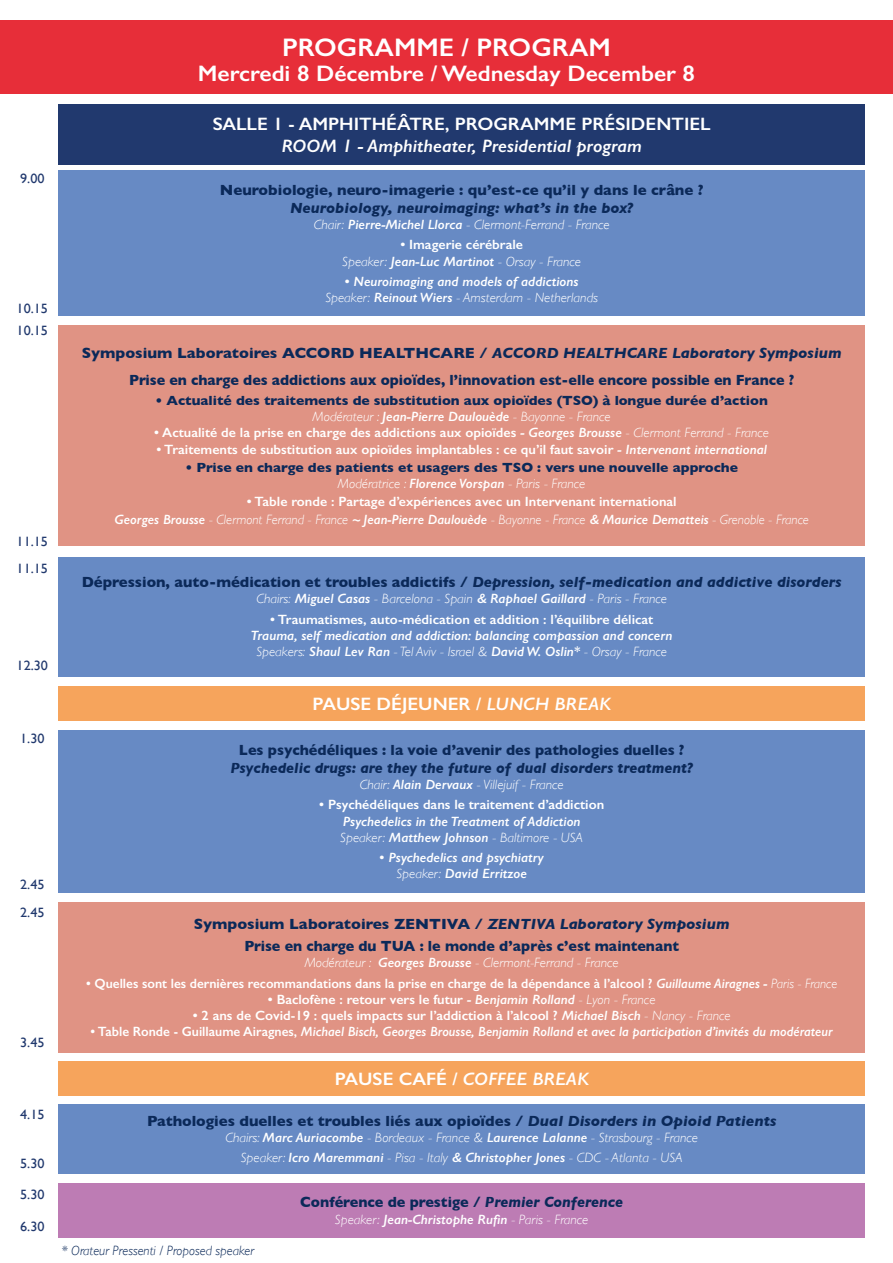
<style>
.page{position:relative;width:893px;height:1263px;background:#fff}
.page>*{position:absolute;margin:0;border:0;box-sizing:border-box;transform-origin:0 0}
.t1{font:600 25.5px "Gill Sans";color:#fff;scale:1.05 1}
.t2{font:600 22.5px "Gill Sans";color:#fff;scale:1.05 1}
.t3{font:600 18px "Gill Sans";color:#fff;scale:1.05 1}
.t4{font:italic 600 18px "Gill Sans";color:#fff;scale:1.05 1}
.t5{font:700 15px/26.5px "Gill Sans";color:#0b2959;text-align:center}
.t6{font:italic 700 15px "Gill Sans";color:#0b2959}
.t7{font:700 15px "Gill Sans";color:#0b2959;scale:.96 1}
.t8{font:italic 700 15px "Gill Sans";color:#0b2959;scale:.96 1}
.t9{font:600 13.5px/18px "Gill Sans";color:#fff;text-align:center}
.t10{font:italic 600 13.5px/16.2px "Gill Sans";color:#fff;text-align:center}
.t11{font:italic 300 13.5px/16.2px "Gill Sans";color:#fff;text-align:center}
.t12{font:700 13.5px/16.2px "Gill Sans";color:#0b2959;text-align:center}
.t13{font:13.5px "Gill Sans";color:#21396e;scale:1.05 1}
.t14{font:italic 300 13.5px "Gill Sans";color:#0b2959}
.s1{font-weight:600}
.s2{font-weight:600;font-style:normal}
.s3{font-style:normal}
.s4{font-weight:300}
.s5{font-style:italic}
.s6{font-weight:300;font-style:italic;color:#fff}
.s7{font-weight:600;font-style:italic;color:#fff}
.s8{font-weight:300;font-style:italic}
</style>
<div class="page">
<div style="left:0;top:20px;width:893px;height:74px;background:#e72e39"></div>
<div style="left:58px;top:557px;width:807px;height:119px;background:#678ac4"></div>
<div style="left:58px;top:326px;width:807px;height:220px;background:#e09384"></div>
<div style="left:58px;top:902px;width:807px;height:151px;background:#e09384"></div>
<div style="left:58px;top:171px;width:807px;height:145px;background:#678ac4"></div>
<div style="left:58px;top:730px;width:807px;height:162px;background:#678ac4"></div>
<div style="left:58px;top:1061px;width:807px;height:34px;background:#f6a45c"></div>
<div style="left:58px;top:686px;width:807px;height:35px;background:#f6a45c"></div>
<div style="left:58px;top:104px;width:807px;height:61px;background:#21396e"></div>
<div style="left:58px;top:1183px;width:807px;height:54px;background:#bd7cb4"></div>
<div style="left:58px;top:1104px;width:807px;height:69px;background:#678ac4"></div>
<p class="t13" style="left:20px;top:171px;width:25px">9.00</p>
<p class="t13" style="left:17px;top:300px;width:31px">10.15</p>
<p class="t13" style="left:17px;top:323px;width:31px">10.15</p>
<p class="t13" style="left:17px;top:533px;width:31px">11.15</p>
<p class="t13" style="left:17px;top:560px;width:31px">11.15</p>
<p class="t13" style="left:17px;top:657px;width:31px">12.30</p>
<p class="t13" style="left:20px;top:731px;width:25px">1.30</p>
<p class="t13" style="left:20px;top:876px;width:25px">2.45</p>
<p class="t13" style="left:20px;top:905px;width:25px">2.45</p>
<p class="t13" style="left:20px;top:1034px;width:25px">3.45</p>
<p class="t13" style="left:20px;top:1107px;width:25px">4.15</p>
<p class="t13" style="left:20px;top:1155px;width:25px">5.30</p>
<p class="t13" style="left:20px;top:1186px;width:25px">5.30</p>
<p class="t13" style="left:20px;top:1218px;width:25px">6.30</p>
<h1 class="t1" style="left:282px;top:32px;width:314px">PROGRAMME / PROGRAM</h1>
<h2 class="t2" style="left:198px;top:60px;width:475px">Mercredi 8 Décembre / Wednesday December 8</h2>
<h3 class="t3" style="left:213px;top:113px;width:476px">SALLE 1 - AMPHITHÉÂTRE, PROGRAMME PRÉSIDENTIEL</h3>
<h3 class="t4" style="left:281px;top:135px;width:345px">ROOM 1 - Amphitheater, Presidential program</h3>
<p class="t5" style="left:220px;top:176px;width:485px">Neurobiologie, neuro-imagerie : qu’est-ce qu’il y dans le crâne ?</p>
<p class="t6" style="left:290px;top:199px;width:345px">Neurobiology, neuroimaging: what’s in the box?</p>
<p class="t11" style="left:314px;top:216px;width:297px">Chair: <span class="s1">Pierre-Michel Llorca</span> - Clermont-Ferrand - France</p>
<p class="t11" style="left:342px;top:237px;width:240px"><span class="s2">• Imagerie cérébrale<br></span>Speaker: <span class="s1">Jean-Luc Martinot</span> - Orsay - France</p>
<p class="t10" style="left:325px;top:273px;width:274px"><span class="s3">•</span> Neuroimaging and models of addictions<br><span class="s4">Speaker:</span> Reinout Wiers <span class="s4">- Amsterdam - Netherlands</span></p>
<p class="t5" style="left:82px;top:339px;width:761px">Symposium Laboratoires ACCORD HEALTHCARE / <span class="s5">ACCORD HEALTHCARE Laboratory Symposium<br></span>Prise en charge des addictions aux opioïdes, l’innovation est-elle encore possible en France ?</p>
<p class="t12" style="left:155px;top:392px;width:614px">• Actualité des traitements de substitution aux opioïdes (TSO) à longue durée d’action<br><span class="s6">Modérateur :</span> <span class="s7">Jean-Pierre Daulouède</span> <span class="s6">- Bayonne - France</span></p>
<p class="t9" style="left:154px;top:424px;width:616px">• Actualité de la prise en charge des addictions aux opioïdes <span class="s5">- Georges Brousse</span> <span class="s8">- Clermont Ferrand - France</span></p>
<p class="t9" style="left:156px;top:440px;width:612px">• Traitements de substitution aux opioïdes implantables : ce qu’il faut savoir <span class="s5">- Intervenant international</span></p>
<p class="t12" style="left:185px;top:459px;width:554px">• Prise en charge des patients et usagers des TSO : vers une nouvelle approche<br><span class="s6">Modératrice :</span> <span class="s7">Florence Vorspan</span> <span class="s6">- Paris - France</span></p>
<p class="t9" style="left:115px;top:492px;width:696px">• Table ronde : Partage d’expériences avec un Intervenant international<br><span class="s5">Georges Brousse</span> <span class="s8">- Clermont Ferrand - France</span> <span class="s5">~ Jean-Pierre Daulouède</span> <span class="s8">- Bayonne - France</span> <span class="s5">&amp; Maurice Dematteis</span> <span class="s8">- Grenoble - France</span></p>
<p class="t6" style="left:82px;top:573px;width:761px"><span class="s3">Dépression, auto-médication et troubles addictifs /</span> Depression, self-medication and addictive disorders</p>
<p class="t11" style="left:256px;top:591px;width:412px">Chairs: <span class="s1">Miguel Casas</span> - Barcelona - Spain <span class="s1">&amp; Raphael Gaillard</span> - Paris - France</p>
<p class="t9" style="left:270px;top:610px;width:385px">• Traumatismes, auto-médication et addition : l’équilibre délicat</p>
<p class="t10" style="left:251px;top:627px;width:423px">Trauma, self medication and addiction: balancing compassion and concern<br><span class="s4">Speakers:</span> Shaul Lev Ran <span class="s4">- Tel Aviv - Israel &amp;</span> David W. Oslin* <span class="s4">- Orsay - France</span></p>
<h3 class="t3" style="left:313px;top:693px;width:286px">PAUSE DÉJEUNER <span class="s5">/ LUNCH BREAK</span></h3>
<p class="t7" style="left:239px;top:738px;width:466px">Les psychédéliques : la voie d’avenir des pathologies duelles ?</p>
<p class="t8" style="left:230px;top:759px;width:483px">Psychedelic drugs: are they the future of dual disorders treatment?</p>
<p class="t11" style="left:360px;top:776px;width:206px">Chair: <span class="s1">Alain Dervaux</span> - Villejuif - France</p>
<p class="t9" style="left:319px;top:796px;width:286px">• Psychédéliques dans le traitement d’addiction</p>
<p class="t10" style="left:340px;top:813px;width:244px;text-align:left">Psychedelics in the Treatment of Addiction<br><span class="s4">Speaker:</span> Matthew Johnson <span class="s4">- Baltimore - USA</span></p>
<p class="t10" style="left:380px;top:849px;width:166px"><span class="s3">•</span> Psychedelics and psychiatry<br><span class="s4">Speaker:</span> David Erritzoe</p>
<p class="t5" style="left:194px;top:912px;width:537px;line-height:22.2px">Symposium Laboratoires ZENTIVA / <span class="s5">ZENTIVA Laboratory Symposium<br></span>Prise en charge du TUA : le monde d’après c’est maintenant</p>
<p class="t11" style="left:305px;top:955px;width:315px">Modérateur : <span class="s1">Georges Brousse</span> - Clermont-Ferrand - France</p>
<p class="t9" style="left:86px;top:974px;width:753px">• Quelles sont les dernières recommandations dans la prise en charge de la dépendance à l’alcool ? <span class="s5">Guillaume Airagnes -</span> <span class="s8">Paris - France</span></p>
<p class="t9" style="left:268px;top:990px;width:389px">• Baclofène : retour vers le futur <span class="s5">- Benjamin Rolland</span> <span class="s8">- Lyon - France</span></p>
<p class="t9" style="left:193px;top:1006px;width:540px">• 2 ans de Covid-19 : quels impacts sur l’addiction à l’alcool ? <span class="s5">Michael Bisch</span> <span class="s8">- Nancy - France</span></p>
<p class="t10" style="left:90px;top:1024px;width:744px"><span class="s3">• Table Ronde - Guillaume Airagnes,</span> Michael Bisch, Georges Brousse, Benjamin Rolland et avec la participation d’invités du modérateur</p>
<h3 class="t4" style="left:335px;top:1067px;width:243px"><span class="s3">PAUSE CAFÉ</span> / COFFEE BREAK</h3>
<p class="t5" style="left:147px;top:1107px;width:631px">Pathologies duelles et troubles liés aux opioïdes / <span class="s5">Dual Disorders in Opioid Patients</span></p>
<p class="t11" style="left:225px;top:1127px;width:474px;line-height:20.4px">Chairs: <span class="s1">Marc Auriacombe</span> - Bordeaux - France &amp; <span class="s1">Laurence Lalanne</span> - Strasbourg - France<br>Speaker: <span class="s1">Icro Maremmani</span> - Pisa - Italy <span class="s1">&amp; Christopher Jones</span> - CDC - Atlanta - USA</p>
<p class="t14" style="left:61px;top:1243px;width:194px">* Orateur Pressenti / Proposed speaker</p>
<p class="t7" style="left:300px;top:1190px;width:338px">Conférence de prestige / <span class="s5">Premier Conference</span></p>
<p class="t11" style="left:335px;top:1211px;width:255px">Speaker: <span class="s1">Jean-Christophe Rufin</span> - Paris - France</p>
</div>
